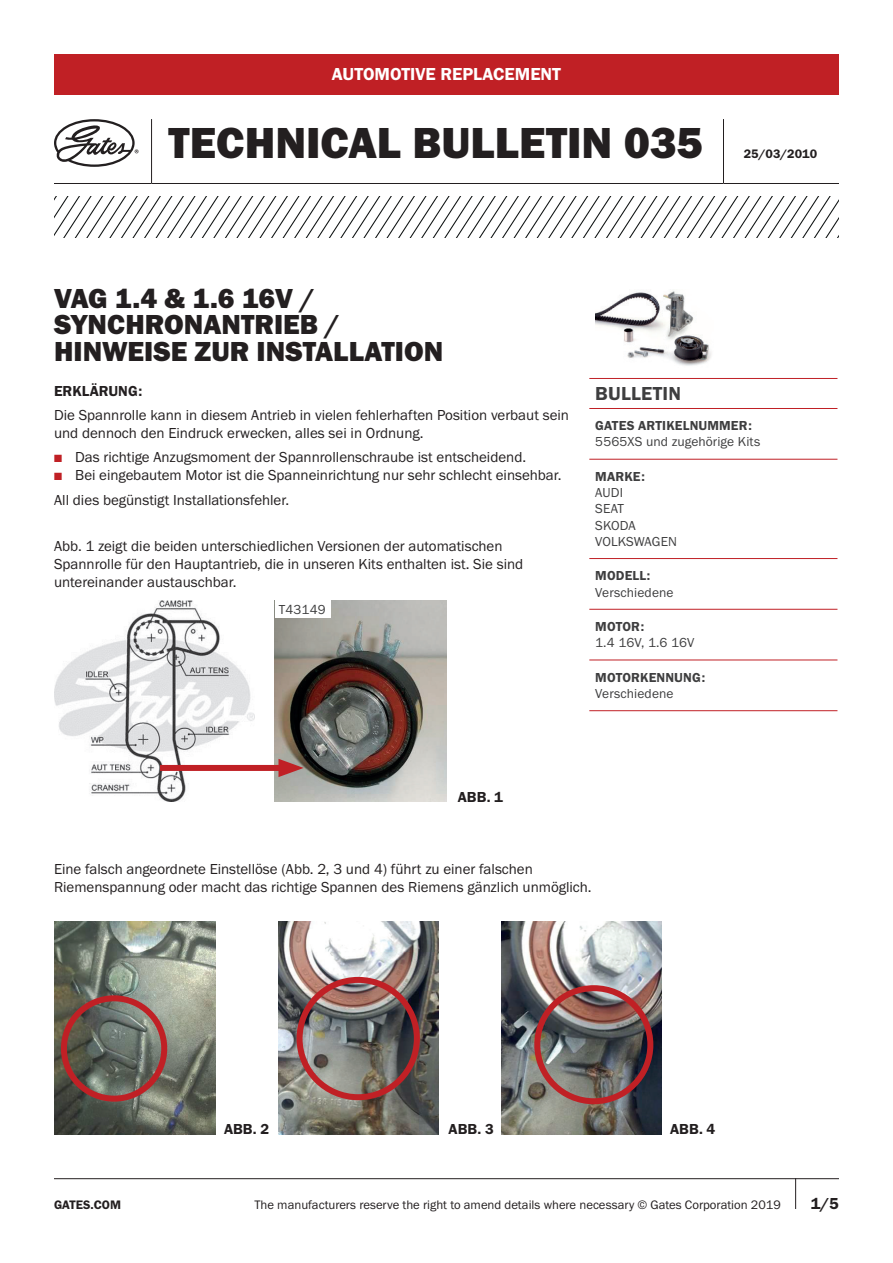
<style>
.page{position:relative;width:893px;height:1263px;background:#fff}
.page>*{position:absolute;margin:0;border:0;box-sizing:border-box;transform-origin:0 0}
.t1{font:45px "Franklin Gothic URW Hea";color:#231f20}
.t2{font:28.5px/26.2px "Franklin Gothic URW Hea";color:#231f20}
.t3{font:19.5px "Franklin Gothic URW Dem";letter-spacing:.01em;color:#3e3e3f}
.t4{font:18px "Franklin Gothic URW Dem";color:#fff}
.t5{font:16.5px "Franklin Gothic URW Dem";color:#231f20}
.t6{font:15px/18px "Franklin Gothic URW Boo";color:#231f20}
.t7{font:15px "Franklin Gothic URW Dem";color:#231f20}
.t8{font:13.5px/16.2px "Franklin Gothic URW Boo";letter-spacing:.01em;color:#3e3e3f}
.t9{font:13.5px "Franklin Gothic URW Dem";letter-spacing:.01em;color:#3e3e3f}
.t10{font:12.75px "Franklin Gothic URW Boo";color:#231f20}
.t11{font:12.75px "Franklin Gothic URW Dem";color:#231f20}
.s1{color:#c02025}
</style>
<div class="page">
<hr style="left:54px;top:1178px;width:785px;height:1px;background:#231f20">
<hr style="left:795px;top:1178px;width:1px;height:31px;background:#231f20">
<div style="left:54px;top:54px;width:785px;height:40px;background:#c02025"></div>
<hr style="left:151px;top:119px;width:1px;height:64px;background:#231f20">
<hr style="left:723px;top:119px;width:1px;height:64px;background:#231f20">
<hr style="left:54px;top:183px;width:98px;height:1px;background:#231f20">
<hr style="left:152px;top:183px;width:571px;height:1px;background:#231f20">
<hr style="left:723px;top:183px;width:116px;height:1px;background:#231f20">
<svg style="left:54px;top:119px;width:85px;height:48px"></svg>
<svg style="left:54px;top:197px;width:785px;height:40px"></svg>
<hr style="left:589px;top:378px;width:248px;height:1px;background:#c02025">
<hr style="left:589px;top:408px;width:248px;height:1px;background:#c02025">
<hr style="left:589px;top:459px;width:248px;height:1px;background:#c02025">
<hr style="left:589px;top:558px;width:248px;height:1px;background:#c02025">
<hr style="left:589px;top:609px;width:248px;height:1px;background:#c02025">
<hr style="left:589px;top:659px;width:248px;height:1px;background:#c02025">
<hr style="left:589px;top:710px;width:248px;height:1px;background:#c02025">
<img style="left:595px;top:291px;width:116px;height:75px">
<img style="left:54px;top:600px;width:200px;height:202px">
<img style="left:274px;top:600px;width:172px;height:202px">
<div style="left:160px;top:765px;width:129px;height:6px;background:#c02025"></div>
<svg style="left:278px;top:759px;width:26px;height:18px"></svg>
<div style="left:275px;top:600px;width:55px;height:18px;background:#fff"></div>
<img style="left:54px;top:922px;width:161px;height:212px">
<img style="left:278px;top:922px;width:160px;height:212px">
<img style="left:501px;top:922px;width:160px;height:212px">
<div style="left:61px;top:995px;width:106px;height:106px;border:6px solid #c02025;border-radius:50%"></div>
<div style="left:297px;top:977px;width:123px;height:123px;border:6px solid #c02025;border-radius:50%"></div>
<div style="left:534px;top:985px;width:119px;height:119px;border:6px solid #c02025;border-radius:50%"></div>
<p class="t4" style="left:332px;top:63px;width:231px">AUTOMOTIVE REPLACEMENT</p>
<h1 class="t1" style="left:169px;top:114px;width:536px">TECHNICAL BULLETIN 035</h1>
<p class="t11" style="left:744px;top:146px;width:75px">25/03/2010</p>
<h2 class="t2" style="left:54px;top:285px;width:391px">VAG 1.4 &amp; 1.6 16V /<br>SYNCHRONANTRIEB /<br>HINWEISE ZUR INSTALLATION</h2>
<p class="t7" style="left:54px;top:381px;width:90px">ERKLÄRUNG:</p>
<p class="t6" style="left:54px;top:406px;width:517px">Die Spannrolle kann in diesem Antrieb in vielen fehlerhaften Position verbaut sein und dennoch den Eindruck erwecken, alles sei in Ordnung.</p>
<p class="t6" style="left:54px;top:448px;width:474px"><span class="s1">■</span> Das richtige Anzugsmoment der Spannrollenschraube ist entscheidend.</p>
<p class="t6" style="left:54px;top:463px;width:509px;line-height:24.5px"><span class="s1">■</span> Bei eingebautem Motor ist die Spanneinrichtung nur sehr schlecht einsehbar.<br>All dies begünstigt Installationsfehler.</p>
<p class="t6" style="left:54px;top:537px;width:471px">Abb. 1 zeigt die beiden unterschiedlichen Versionen der automatischen<br>Spannrolle für den Hauptantrieb, die in unseren Kits enthalten ist. Sie sind untereinander austauschbar.</p>
<p class="t8" style="left:279px;top:601px;width:48px">T43149</p>
<h3 class="t3" style="left:595px;top:381px;width:87px">BULLETIN</h3>
<p class="t9" style="left:595px;top:417px;width:158px">GATES ARTIKELNUMMER:</p>
<p class="t8" style="left:595px;top:434px;width:166px">5565XS und zugehörige Kits</p>
<p class="t9" style="left:595px;top:468px;width:51px">MARKE:</p>
<p class="t8" style="left:595px;top:484px;width:83px">AUDI<br>SEAT<br>SKODA<br>VOLKSWAGEN</p>
<p class="t9" style="left:595px;top:567px;width:57px">MODELL:</p>
<p class="t8" style="left:595px;top:584px;width:80px">Verschiedene</p>
<p class="t9" style="left:595px;top:618px;width:50px">MOTOR:</p>
<p class="t8" style="left:595px;top:634px;width:101px">1.4 16V, 1.6 16V</p>
<p class="t9" style="left:595px;top:669px;width:111px">MOTORKENNUNG:</p>
<p class="t8" style="left:595px;top:685px;width:80px">Verschiedene</p>
<p class="t7" style="left:458px;top:787px;width:47px">ABB. 1</p>
<p class="t6" style="left:54px;top:860px;width:539px">Eine falsch angeordnete Einstellöse (Abb. 2, 3 und 4) führt zu einer falschen<br>Riemenspannung oder macht das richtige Spannen des Riemens gänzlich unmöglich.</p>
<p class="t7" style="left:224px;top:1120px;width:47px">ABB. 2</p>
<p class="t7" style="left:449px;top:1120px;width:47px">ABB. 3</p>
<p class="t7" style="left:670px;top:1120px;width:47px">ABB. 4</p>
<p class="t11" style="left:54px;top:1197px;width:69px">GATES.COM</p>
<p class="t10" style="left:254px;top:1197px;width:528px">The manufacturers reserve the right to amend details where necessary © Gates Corporation 2019</p>
<p class="t5" style="left:811px;top:1193px;width:30px">1/5</p>
</div>
